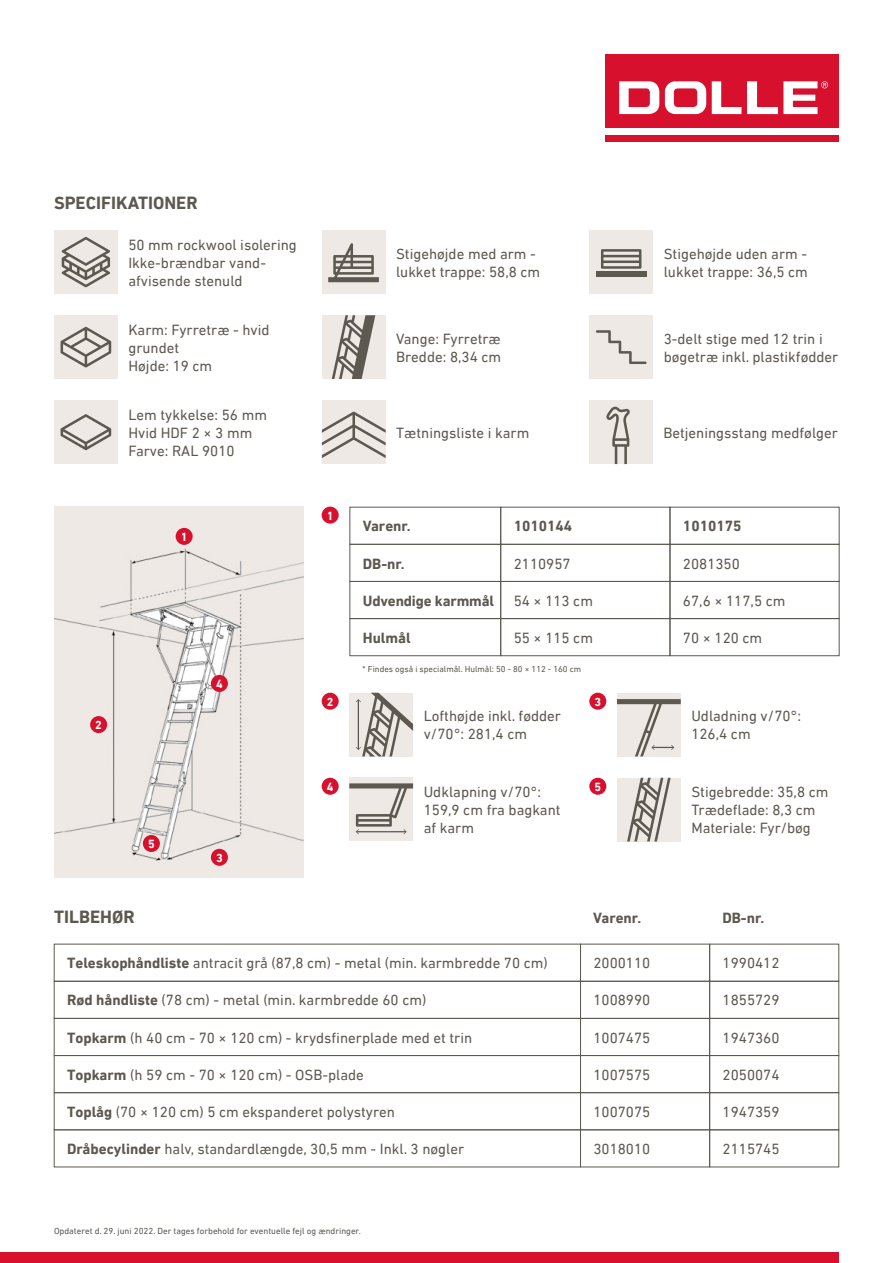
<style>
.page{position:relative;width:893px;height:1263px;background:#fff}
.page>*{position:absolute;margin:0;border:0;box-sizing:border-box;transform-origin:0 0}
.t1{font:700 18px "DIN Next LT Pro";color:#5d5951}
.t2{font:15px/18px "DIN Next LT Pro";color:#5d5951}
.t3{font:700 15px "DIN Next LT Pro";color:#5d5951}
.t4{font:700 12px "DIN Next LT Pro";color:#fff}
.t5{font:9px "DIN Next LT Pro";color:#5d5951}
.t6{font:8.7px "DIN Next LT Pro";color:#5d5951}
.s1{font-weight:700}
</style>
<div class="page">
<div style="left:617px;top:778px;width:64px;height:63px;background:#eee9e5"></div>
<svg style="left:627px;top:778px;width:44px;height:63px"></svg>
<div style="left:617px;top:693px;width:64px;height:63px;background:#eee9e5"></div>
<svg style="left:617px;top:699px;width:64px;height:57px"></svg>
<div style="left:349px;top:777px;width:64px;height:64px;background:#eee9e5"></div>
<svg style="left:349px;top:783px;width:64px;height:51px"></svg>
<img style="left:54px;top:507px;width:250px;height:370px">
<div style="left:349px;top:693px;width:64px;height:63px;background:#eee9e5"></div>
<svg style="left:356px;top:693px;width:57px;height:63px"></svg>
<div style="left:322px;top:315px;width:63px;height:64px;background:#eee9e5"></div>
<svg style="left:332px;top:315px;width:43px;height:64px"></svg>
<div style="left:54px;top:400px;width:64px;height:64px;background:#eee9e5"></div>
<svg style="left:61px;top:414px;width:50px;height:36px"></svg>
<div style="left:589px;top:315px;width:64px;height:64px;background:#eee9e5"></div>
<svg style="left:596px;top:330px;width:50px;height:34px"></svg>
<div style="left:54px;top:315px;width:64px;height:64px;background:#eee9e5"></div>
<svg style="left:61px;top:327px;width:50px;height:40px"></svg>
<div style="left:589px;top:230px;width:64px;height:64px;background:#eee9e5"></div>
<div style="left:596px;top:271px;width:50px;height:5px;background:#5d5951"></div>
<svg style="left:601px;top:249px;width:40px;height:20px"></svg>
<div style="left:322px;top:230px;width:63px;height:64px;background:#eee9e5"></div>
<svg style="left:328px;top:243px;width:51px;height:39px"></svg>
<div style="left:54px;top:230px;width:64px;height:64px;background:#eee9e5"></div>
<svg style="left:62px;top:237px;width:48px;height:50px"></svg>
<div style="left:322px;top:507px;width:17px;height:17px;background:#d7102d;border-radius:50%"></div>
<div style="left:176px;top:528px;width:17px;height:17px;background:#d7102d;border-radius:50%"></div>
<div style="left:322px;top:693px;width:17px;height:17px;background:#d7102d;border-radius:50%"></div>
<div style="left:90px;top:716px;width:17px;height:17px;background:#d7102d;border-radius:50%"></div>
<div style="left:322px;top:778px;width:17px;height:17px;background:#d7102d;border-radius:50%"></div>
<div style="left:211px;top:675px;width:17px;height:17px;background:#d7102d;border-radius:50%"></div>
<div style="left:589px;top:693px;width:17px;height:17px;background:#d7102d;border-radius:50%"></div>
<div style="left:211px;top:849px;width:17px;height:17px;background:#d7102d;border-radius:50%"></div>
<div style="left:589px;top:778px;width:17px;height:17px;background:#d7102d;border-radius:50%"></div>
<div style="left:143px;top:835px;width:17px;height:17px;background:#d7102d;border-radius:50%"></div>
<div style="left:54px;top:1129px;width:527px;height:38px;border:1px solid #5d5951"></div>
<div style="left:54px;top:1055px;width:527px;height:38px;border:1px solid #5d5951"></div>
<div style="left:54px;top:1018px;width:527px;height:38px;border:1px solid #5d5951"></div>
<div style="left:54px;top:981px;width:527px;height:37px;border:1px solid #5d5951"></div>
<div style="left:580px;top:1129px;width:130px;height:38px;border:1px solid #5d5951"></div>
<div style="left:709px;top:1092px;width:130px;height:38px;border:1px solid #5d5951"></div>
<div style="left:709px;top:1129px;width:130px;height:38px;border:1px solid #5d5951"></div>
<div style="left:580px;top:1055px;width:130px;height:38px;border:1px solid #5d5951"></div>
<div style="left:580px;top:1018px;width:130px;height:38px;border:1px solid #5d5951"></div>
<div style="left:580px;top:981px;width:130px;height:37px;border:1px solid #5d5951"></div>
<div style="left:709px;top:1055px;width:130px;height:38px;border:1px solid #5d5951"></div>
<div style="left:709px;top:1018px;width:130px;height:38px;border:1px solid #5d5951"></div>
<div style="left:709px;top:981px;width:130px;height:37px;border:1px solid #5d5951"></div>
<div style="left:589px;top:400px;width:64px;height:64px;background:#eee9e5"></div>
<svg style="left:606px;top:407px;width:24px;height:57px"></svg>
<div style="left:322px;top:400px;width:64px;height:64px;background:#eee9e5"></div>
<svg style="left:322px;top:412px;width:64px;height:46px"></svg>
<div style="left:350px;top:507px;width:151px;height:37px;border:1px solid #5d5951"></div>
<div style="left:350px;top:618px;width:151px;height:38px;border:1px solid #5d5951"></div>
<div style="left:350px;top:581px;width:151px;height:38px;border:1px solid #5d5951"></div>
<div style="left:350px;top:544px;width:151px;height:38px;border:1px solid #5d5951"></div>
<div style="left:501px;top:507px;width:169px;height:37px;border:1px solid #5d5951"></div>
<div style="left:670px;top:507px;width:169px;height:37px;border:1px solid #5d5951"></div>
<div style="left:501px;top:618px;width:169px;height:38px;border:1px solid #5d5951"></div>
<div style="left:670px;top:618px;width:169px;height:38px;border:1px solid #5d5951"></div>
<div style="left:501px;top:581px;width:169px;height:38px;border:1px solid #5d5951"></div>
<div style="left:670px;top:581px;width:169px;height:38px;border:1px solid #5d5951"></div>
<div style="left:501px;top:544px;width:169px;height:38px;border:1px solid #5d5951"></div>
<div style="left:670px;top:544px;width:169px;height:38px;border:1px solid #5d5951"></div>
<div style="left:605px;top:54px;width:234px;height:87px;background:#d7102d"></div>
<div style="left:605px;top:128px;width:234px;height:6px;background:#fff"></div>
<svg style="left:619px;top:81px;width:209px;height:33px"></svg>
<div style="left:0;top:1252px;width:839px;height:11px;background:#d7102d"></div>
<p class="t1" style="left:54px;top:192px;width:145px">SPECIFIKATIONER</p>
<p class="t2" style="left:128px;top:235px;width:170px">50 mm rockwool isolering<br>Ikke-brændbar vand&shy;afvisende stenuld</p>
<p class="t2" style="left:128px;top:320px;width:143px">Karm: Fyrretræ - hvid grundet<br>Højde: 19 cm</p>
<p class="t2" style="left:128px;top:405px;width:140px">Lem tykkelse: 56 mm<br>Hvid HDF 2 × 3 mm<br>Farve: RAL 9010</p>
<p class="t4" style="left:181px;top:530px;width:8px">1</p>
<p class="t4" style="left:95px;top:718px;width:8px">2</p>
<p class="t4" style="left:148px;top:837px;width:8px">5</p>
<p class="t4" style="left:216px;top:677px;width:8px">4</p>
<p class="t4" style="left:216px;top:851px;width:8px">3</p>
<p class="t4" style="left:327px;top:508px;width:8px">1</p>
<p class="t4" style="left:327px;top:695px;width:8px">2</p>
<p class="t4" style="left:327px;top:780px;width:8px">4</p>
<p class="t2" style="left:396px;top:244px;width:146px">Stigehøjde med arm - lukket trappe: 58,8 cm</p>
<p class="t2" style="left:664px;top:244px;width:146px">Stigehøjde uden arm - lukket trappe: 36,5 cm</p>
<p class="t2" style="left:396px;top:329px;width:107px">Vange: Fyrretræ<br>Bredde: 8,34 cm</p>
<p class="t2" style="left:664px;top:329px;width:176px">3-delt stige med 12 trin i bøgetræ inkl. plastikfødder</p>
<p class="t2" style="left:396px;top:423px;width:135px">Tætningsliste i karm</p>
<p class="t2" style="left:663px;top:423px;width:176px">Betjeningsstang medfølger</p>
<p class="t3" style="left:363px;top:517px;width:50px">Varenr.</p>
<p class="t3" style="left:514px;top:517px;width:60px">1010144</p>
<p class="t3" style="left:683px;top:517px;width:60px">1010175</p>
<p class="t3" style="left:363px;top:555px;width:44px">DB-nr.</p>
<p class="t2" style="left:514px;top:554px;width:58px">2110957</p>
<p class="t2" style="left:683px;top:554px;width:58px">2081350</p>
<p class="t3" style="left:363px;top:592px;width:133px">Udvendige karmmål</p>
<p class="t2" style="left:514px;top:591px;width:81px">54 × 113 cm</p>
<p class="t2" style="left:683px;top:591px;width:104px">67,6 × 117,5 cm</p>
<p class="t3" style="left:363px;top:629px;width:49px">Hulmål</p>
<p class="t2" style="left:514px;top:628px;width:81px">55 × 115 cm</p>
<p class="t2" style="left:683px;top:628px;width:81px">70 × 120 cm</p>
<p class="t6" style="left:362px;top:664px;width:220px">* Findes også i specialmål. Hulmål: 50 - 80 × 112 - 160 cm</p>
<p class="t2" style="left:424px;top:707px;width:139px">Lofthøjde inkl. fødder v/70°: 281,4 cm</p>
<p class="t4" style="left:594px;top:695px;width:8px">3</p>
<p class="t2" style="left:424px;top:783px;width:138px">Udklapning v/70°:<br>159,9 cm fra bagkant af karm</p>
<p class="t4" style="left:594px;top:780px;width:8px">5</p>
<p class="t2" style="left:691px;top:707px;width:111px">Udladning v/70°:<br>126,4 cm</p>
<p class="t2" style="left:691px;top:783px;width:139px">Stigebredde: 35,8 cm<br>Trædeflade: 8,3 cm<br>Materiale: Fyr/bøg</p>
<p class="t1" style="left:54px;top:906px;width:82px">TILBEHØR</p>
<p class="t3" style="left:593px;top:909px;width:50px">Varenr.</p>
<p class="t3" style="left:722px;top:909px;width:44px">DB-nr.</p>
<p class="t2" style="left:67px;top:954px;width:482px"><span class="s1">Teleskophåndliste</span> antracit grå (87,8 cm) - metal (min. karmbredde 70 cm)</p>
<p class="t2" style="left:593px;top:954px;width:58px">2000110</p>
<p class="t2" style="left:723px;top:954px;width:58px">1990412</p>
<p class="t2" style="left:67px;top:991px;width:361px"><span class="s1">Rød håndliste</span> (78 cm) - metal (min. karmbredde 60 cm)</p>
<p class="t2" style="left:593px;top:991px;width:58px">1008990</p>
<p class="t2" style="left:723px;top:991px;width:58px">1855729</p>
<p class="t2" style="left:67px;top:1028px;width:407px"><span class="s1">Topkarm</span> (h 40 cm - 70 × 120 cm) - krydsfinerplade med et trin</p>
<p class="t2" style="left:593px;top:1028px;width:58px">1007475</p>
<p class="t2" style="left:723px;top:1028px;width:58px">1947360</p>
<p class="t2" style="left:67px;top:1065px;width:298px"><span class="s1">Topkarm</span> (h 59 cm - 70 × 120 cm) - OSB-plade</p>
<p class="t2" style="left:593px;top:1065px;width:58px">1007575</p>
<p class="t2" style="left:723px;top:1065px;width:58px">2050074</p>
<p class="t2" style="left:67px;top:1102px;width:329px"><span class="s1">Toplåg</span> (70 × 120 cm) 5 cm ekspanderet polystyren</p>
<p class="t2" style="left:67px;top:1140px;width:399px"><span class="s1">Dråbecylinder</span> halv, standardlængde, 30,5 mm - Inkl. 3 nøgler</p>
<p class="t2" style="left:593px;top:1102px;width:58px">1007075</p>
<p class="t2" style="left:593px;top:1140px;width:58px">3018010</p>
<p class="t2" style="left:723px;top:1102px;width:58px">1947359</p>
<p class="t2" style="left:723px;top:1140px;width:58px">2115745</p>
<p class="t5" style="left:54px;top:1226px;width:308px">Opdateret d. 29. juni 2022. Der tages forbehold for eventuelle fejl og ændringer.</p>
</div>
